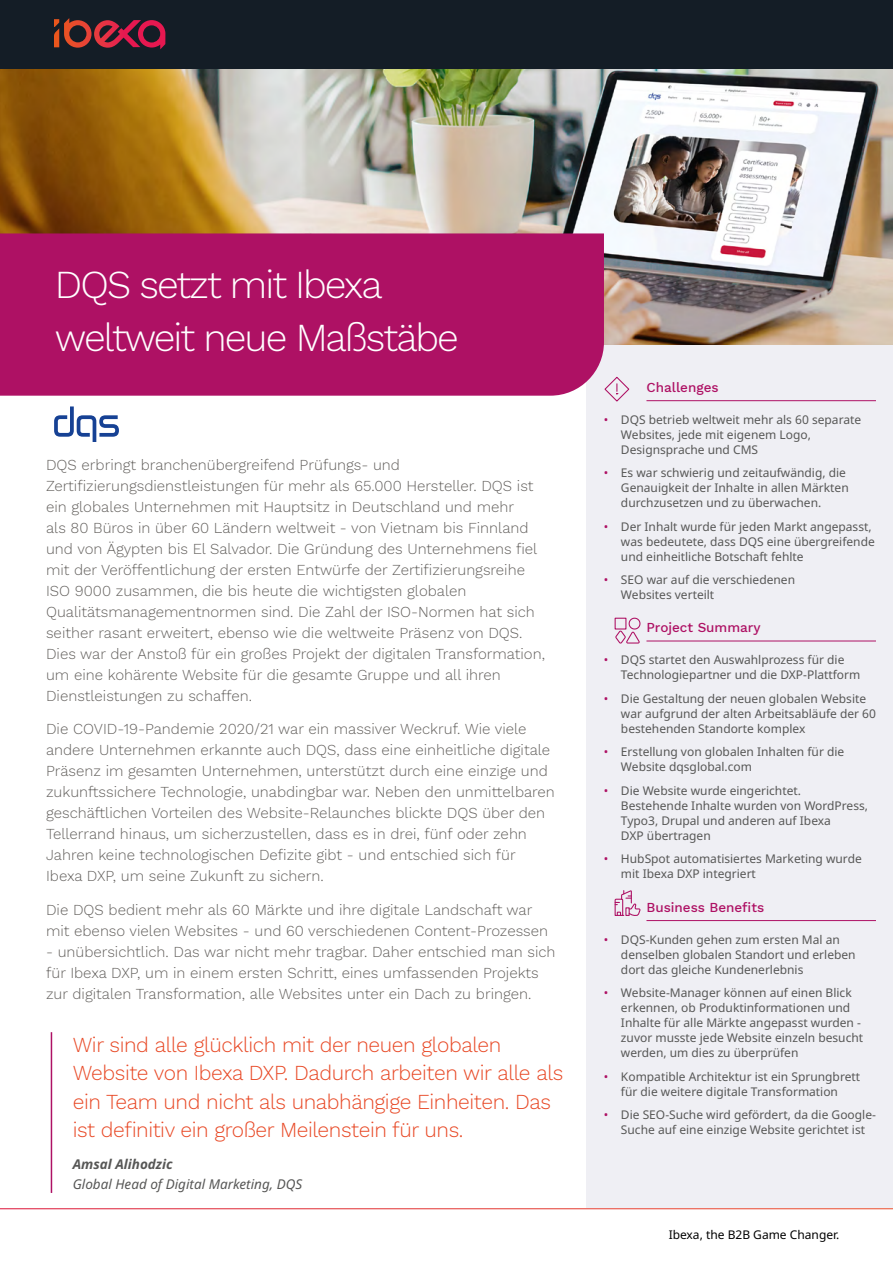
<style>
.page{position:relative;width:893px;height:1263px;background:#fff}
.page>*{position:absolute;margin:0;border:0;box-sizing:border-box;transform-origin:0 0}
.t1{font:300 39px/52.5px "Work Sans";letter-spacing:-.05em;color:#fff}
.t2{font:300 21px/28.5px "Work Sans";letter-spacing:-.02em;color:#e84926}
.t3{font:300 15px/21px "Work Sans";color:#63605d}
.t4{font:500 13.5px "Work Sans";color:#ae1164}
.t5{font:italic 13.5px "Noto Sans";color:#575756}
.t6{font:italic 700 13.5px "Noto Sans";color:#575756}
.t7{font:12px/15px "Noto Sans";color:#575756}
.t8{font:12px "Noto Sans";color:#000}
.s1{color:#ae1164}
</style>
<div class="page">
<div style="left:587px;top:345px;width:306px;height:863px;background:#efeff4"></div>
<img style="left:0;top:68px;width:893px;height:277px">
<div style="left:0;top:0;width:893px;height:68px;background:#141d26"></div>
<svg style="left:54px;top:18px;width:111px;height:31px"></svg>
<hr style="left:646px;top:400px;width:230px;height:1px;background:#ae1164">
<hr style="left:646px;top:641px;width:230px;height:1px;background:#ae1164">
<hr style="left:646px;top:920px;width:230px;height:1px;background:#ae1164">
<div style="left:0;top:233px;width:604px;height:163px;background:#ae1164"></div>
<svg style="left:615px;top:890px;width:25px;height:26px"></svg>
<svg style="left:615px;top:618px;width:25px;height:25px"></svg>
<svg style="left:604px;top:376px;width:26px;height:26px"></svg>
<hr style="left:51px;top:1032px;width:1px;height:161px;background:#ae1164">
<svg style="left:54px;top:406px;width:65px;height:36px"></svg>
<h1 class="t1" style="left:55px;top:257px;width:406px">DQS setzt mit Ibexa weltweit neue Maßstäbe</h1>
<p class="t3" style="left:46px;top:453px;width:500px">DQS erbringt branchenübergreifend Prüfungs- und Zertifizierungsdienstleistungen für mehr als 65.000 Hersteller. DQS ist ein globales Unternehmen mit Hauptsitz in Deutschland und mehr<br>als 80 Büros in über 60 Ländern weltweit - von Vietnam bis Finnland und von Ägypten bis El Salvador. Die Gründung des Unternehmens fiel mit der Veröffentlichung der ersten Entwürfe der Zertifizierungsreihe ISO 9000 zusammen, die bis heute die wichtigsten globalen Qualitätsmanagementnormen sind. Die Zahl der ISO-Normen hat sich seither rasant erweitert, ebenso wie die weltweite Präsenz von DQS.<br>Dies war der Anstoß für ein großes Projekt der digitalen Transformation, um eine kohärente Website für die gesamte Gruppe und all ihren Dienstleistungen zu schaffen.</p>
<p class="t3" style="left:46px;top:718px;width:510px">Die COVID-19-Pandemie 2020/21 war ein massiver Weckruf. Wie viele andere Unternehmen erkannte auch DQS, dass eine einheitliche digitale Präsenz im gesamten Unternehmen, unterstützt durch eine einzige und zukunftssichere Technologie, unabdingbar war. Neben den unmittelbaren geschäftlichen Vorteilen des Website-Relaunches blickte DQS über den Tellerrand hinaus, um sicherzustellen, dass es in drei, fünf oder zehn Jahren keine technologischen Defizite gibt - und entschied sich für Ibexa DXP, um seine Zukunft zu sichern.</p>
<p class="t3" style="left:46px;top:899px;width:504px">Die DQS bedient mehr als 60 Märkte und ihre digitale Landschaft war mit ebenso vielen Websites - und 60 verschiedenen Content-Prozessen</p>
<p class="t3" style="left:46px;top:941px;width:511px">- unübersichtlich. Das war nicht mehr tragbar. Daher entschied man sich für Ibexa DXP, um in einem ersten Schritt, eines umfassenden Projekts zur digitalen Transformation, alle Websites unter ein Dach zu bringen.</p>
<h2 class="t2" style="left:73px;top:1029px;width:492px">Wir sind alle glücklich mit der neuen globalen Website von Ibexa DXP. Dadurch arbeiten wir alle als ein Team und nicht als unabhängige Einheiten. Das ist definitiv ein großer Meilenstein für uns.</h2>
<p class="t6" style="left:73px;top:1155px;width:101px">Amsal Alihodzic</p>
<p class="t5" style="left:73px;top:1174px;width:231px">Global Head of Digital Marketing, DQS</p>
<p class="t4" style="left:646px;top:377px;width:74px">Challenges</p>
<p class="t7" style="left:621px;top:412px;width:242px;text-indent:-17px"><span class="s1">•</span> DQS betrieb weltweit mehr als 60 separate<br>Websites, jede mit eigenem Logo,<br>Designsprache und CMS</p>
<p class="t7" style="left:621px;top:466px;width:229px;text-indent:-17px"><span class="s1">•</span> Es war schwierig und zeitaufwändig, die<br>Genauigkeit der Inhalte in allen Märkten durchzusetzen und zu überwachen.</p>
<p class="t7" style="left:621px;top:519px;width:255px;text-indent:-17px"><span class="s1">•</span> Der Inhalt wurde für jeden Markt angepasst, was bedeutete, dass DQS eine übergreifende und einheitliche Botschaft fehlte</p>
<p class="t7" style="left:621px;top:573px;width:176px;text-indent:-17px"><span class="s1">•</span> SEO war auf die verschiedenen<br>Websites verteilt</p>
<p class="t4" style="left:646px;top:617px;width:116px">Project Summary</p>
<p class="t7" style="left:621px;top:652px;width:241px;text-indent:-17px"><span class="s1">•</span> DQS startet den Auswahlprozess für die<br>Technologiepartner und die DXP-Plattform</p>
<p class="t7" style="left:621px;top:691px;width:256px;text-indent:-17px"><span class="s1">•</span> Die Gestaltung der neuen globalen Website war aufgrund der alten Arbeitsabläufe der 60 bestehenden Standorte komplex</p>
<p class="t7" style="left:621px;top:744px;width:225px;text-indent:-17px"><span class="s1">•</span> Erstellung von globalen Inhalten für die<br>Website dqsglobal.com</p>
<p class="t7" style="left:621px;top:783px;width:249px;text-indent:-17px"><span class="s1">•</span> Die Website wurde eingerichtet.<br>Bestehende Inhalte wurden von WordPress,<br>Typo3, Drupal und anderen auf Ibexa<br>DXP übertragen</p>
<p class="t7" style="left:621px;top:851px;width:242px;text-indent:-17px"><span class="s1">•</span> HubSpot automatisiertes Marketing wurde mit Ibexa DXP integriert</p>
<p class="t4" style="left:646px;top:897px;width:119px">Business Benefits</p>
<p class="t7" style="left:621px;top:932px;width:236px;text-indent:-17px"><span class="s1">•</span> DQS-Kunden gehen zum ersten Mal an denselben globalen Standort und erleben dort das gleiche Kundenerlebnis</p>
<p class="t7" style="left:621px;top:985px;width:244px;text-indent:-17px"><span class="s1">•</span> Website-Manager können auf einen Blick erkennen, ob Produktinformationen und Inhalte für alle Märkte angepasst wurden - zuvor musste jede Website einzeln besucht werden, um dies zu überprüfen</p>
<p class="t7" style="left:604px;top:1069px;width:258px;text-align:center"><span class="s1">•</span> Kompatible Architektur ist ein Sprungbrett für die weitere digitale Transformation</p>
<p class="t7" style="left:604px;top:1107px;width:273px;text-align:center"><span class="s1">•</span> Die SEO-Suche wird gefördert, da die Google-<br>Suche auf eine einzige Website gerichtet ist</p>
<p class="t8" style="left:669px;top:1228px;width:172px">Ibexa, the B2B Game Changer.</p>
</div>
